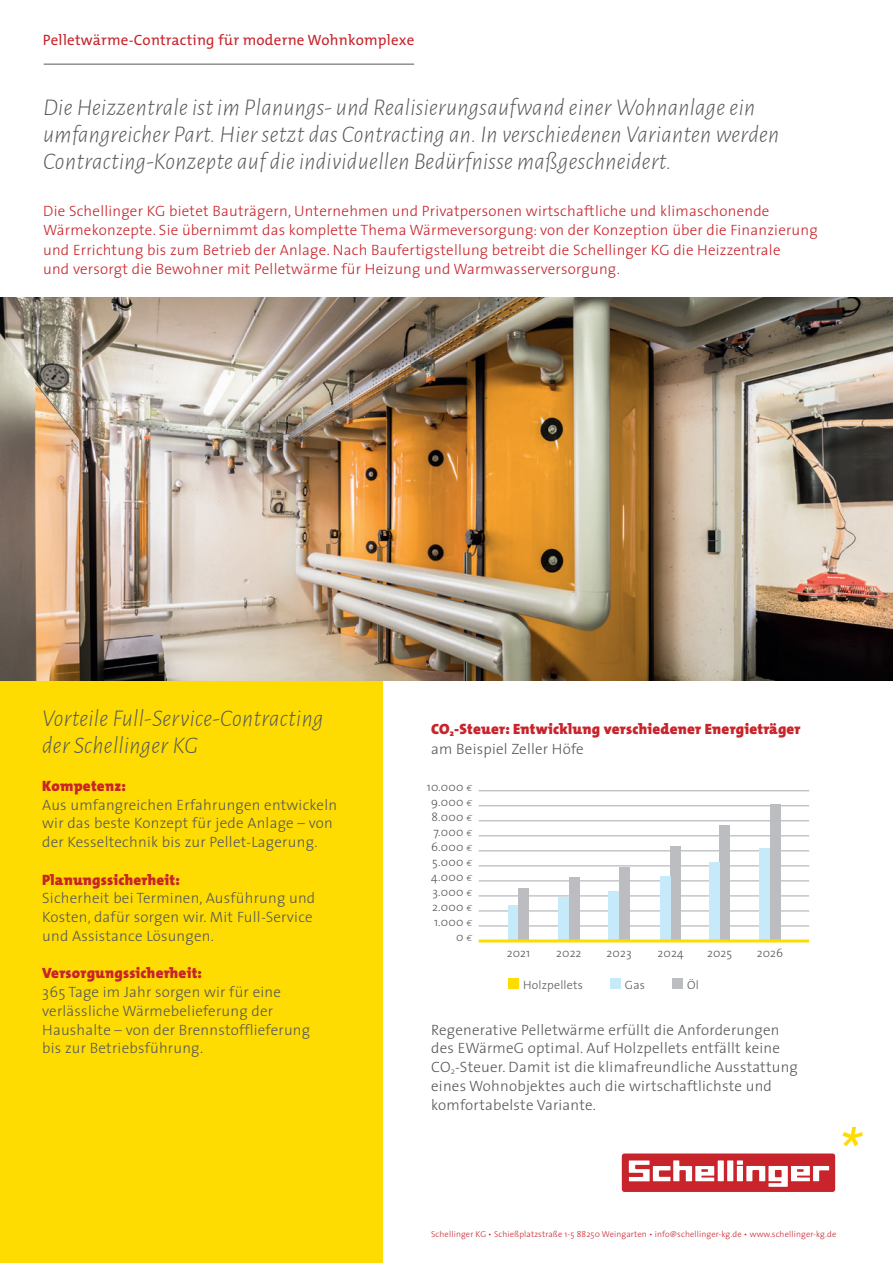
<style>
.page{position:relative;width:893px;height:1263px;background:#fff}
.page>*{position:absolute;margin:0;border:0;box-sizing:border-box;transform-origin:0 0}
.t1{font:italic 300 24px/27px "Alegreya Sans";letter-spacing:.015em;color:#57585a}
.t2{font:300 15px/18.8px "The Sans";letter-spacing:.015em;color:#57585a}
.t3{font:300 15px/19.5px "The Sans";letter-spacing:.015em;color:#c8242b}
.t4{font:900 15px "The Mix";letter-spacing:.015em;color:#c8242b}
.t5{font:15px "The Mix";letter-spacing:.015em;color:#c8242b}
.t6{font:300 12px/15px "The Sans";letter-spacing:.015em;color:#57585a;text-align:right}
.t7{font:300 8.55px "The Sans";letter-spacing:.015em;color:#c8242b}
.s1{font-family:"Alegreya Sans";font-style:italic}
</style>
<div class="page">
<div style="left:0;top:632px;width:383px;height:631px;background:#ffdc01"></div>
<img style="left:0;top:298px;width:893px;height:382px">
<hr style="left:44px;top:64px;width:370px;height:1px;background:#57585a">
<div style="left:508px;top:979px;width:10px;height:10px;background:#ffdc01"></div>
<div style="left:610px;top:979px;width:11px;height:10px;background:#c6eafa"></div>
<div style="left:672px;top:979px;width:10px;height:10px;background:#bcbdc0"></div>
<hr style="left:479px;top:805px;width:330px;height:1px;background:#a8a9ad">
<hr style="left:479px;top:820px;width:330px;height:1px;background:#a8a9ad">
<hr style="left:479px;top:835px;width:330px;height:1px;background:#a8a9ad">
<hr style="left:479px;top:850px;width:330px;height:1px;background:#a8a9ad">
<hr style="left:479px;top:866px;width:330px;height:1px;background:#a8a9ad">
<hr style="left:479px;top:881px;width:330px;height:1px;background:#a8a9ad">
<hr style="left:479px;top:896px;width:330px;height:1px;background:#a8a9ad">
<hr style="left:479px;top:911px;width:330px;height:1px;background:#a8a9ad">
<hr style="left:479px;top:926px;width:330px;height:1px;background:#a8a9ad">
<hr style="left:479px;top:790px;width:330px;height:1px;background:#a8a9ad">
<div style="left:508px;top:905px;width:10px;height:36px;background:#c6eafa"></div>
<div style="left:518px;top:888px;width:11px;height:53px;background:#bcbdc0"></div>
<div style="left:569px;top:877px;width:10px;height:64px;background:#bcbdc0"></div>
<div style="left:558px;top:898px;width:11px;height:43px;background:#c6eafa"></div>
<div style="left:619px;top:867px;width:11px;height:74px;background:#bcbdc0"></div>
<div style="left:608px;top:891px;width:11px;height:50px;background:#c6eafa"></div>
<div style="left:670px;top:846px;width:11px;height:95px;background:#bcbdc0"></div>
<div style="left:660px;top:877px;width:10px;height:64px;background:#c6eafa"></div>
<div style="left:720px;top:825px;width:10px;height:116px;background:#bcbdc0"></div>
<div style="left:709px;top:862px;width:11px;height:79px;background:#c6eafa"></div>
<div style="left:770px;top:804px;width:11px;height:137px;background:#bcbdc0"></div>
<div style="left:759px;top:848px;width:11px;height:93px;background:#c6eafa"></div>
<hr style="left:479px;top:939px;width:330px;height:3px;background:#ffdc01">
<svg style="left:842px;top:1127px;width:21px;height:19px"></svg>
<div style="left:622px;top:1153px;width:213px;height:39px;background:#c8242b;border-radius:3px"></div>
<div style="left:718px;top:1160px;width:6px;height:21px;background:#fff"></div>
<div style="left:727px;top:1160px;width:6px;height:21px;background:#fff"></div>
<svg style="left:737px;top:1160px;width:92px;height:27px"></svg>
<svg style="left:629px;top:1160px;width:85px;height:21px"></svg>
<p class="t5" style="left:43px;top:28px;width:373px">Pelletwärme-Contracting für moderne Wohnkomplexe</p>
<p class="t1" style="left:43px;top:93px;width:737px">Die Heizzentrale ist im Planungs- und Realisierungsaufwand einer Wohnanlage ein umfangreicher Part. Hier setzt das Contracting an. In verschiedenen Varianten werden<br>Contracting-Konzepte auf die individuellen Bedürfnisse maßgeschneidert.</p>
<p class="t3" style="left:43px;top:200px;width:776px">Die Schellinger KG bietet Bauträgern, Unternehmen und Privatpersonen wirtschaftliche und klimaschonende Wärmekonzepte. Sie übernimmt das komplette Thema Wärmeversorgung: von der Konzeption über die Finanzierung und Errichtung bis zum Betrieb der Anlage. Nach Baufertigstellung betreibt die Schellinger KG die Heizzentrale<br>und versorgt die Bewohner mit Pelletwärme für Heizung und Warmwasserversorgung.</p>
<h1 class="t1" style="left:42px;top:704px;width:283px">Vorteile Full-Service-Contracting der Schellinger KG</h1>
<p class="t4" style="left:42px;top:773px;width:85px">Kompetenz:</p>
<p class="t2" style="left:42px;top:795px;width:296px">Aus umfangreichen Erfahrungen entwickeln wir das beste Konzept für jede Anlage – von der Kesseltechnik bis zur Pellet-Lagerung.</p>
<p class="t4" style="left:42px;top:867px;width:139px">Planungssicherheit:</p>
<p class="t2" style="left:42px;top:888px;width:275px">Sicherheit bei Terminen, Ausführung und<br>Kosten, dafür sorgen wir. Mit Full-Service und Assistance Lösungen.</p>
<p class="t4" style="left:42px;top:960px;width:161px">Versorgungssicherheit:</p>
<p class="t2" style="left:42px;top:982px;width:269px">365 Tage im Jahr sorgen wir für eine verlässliche Wärmebelieferung der Haushalte – von der Brennstofflieferung bis zur Betriebsführung.</p>
<p class="t4" style="left:431px;top:716px;width:371px">CO<sub>2</sub>-Steuer: Entwicklung verschiedener Energieträger</p>
<p class="t2" style="left:431px;top:739px;width:154px">am Beispiel Zeller Höfe</p>
<p class="t6" style="left:427px;top:779px;width:47px">10.000 <span class="s1">€<br></span>9.000 <span class="s1">€<br></span>8.000 <span class="s1">€<br></span>7.000 <span class="s1">€<br></span>6.000 <span class="s1">€<br></span>5.000 <span class="s1">€<br></span>4.000 <span class="s1">€<br></span>3.000 <span class="s1">€<br></span>2.000 <span class="s1">€<br></span>1.000 <span class="s1">€<br></span>0 <span class="s1">€</span></p>
<p class="t6" style="left:507px;top:945px;width:25px">2021</p>
<p class="t6" style="left:556px;top:945px;width:27px">2022</p>
<p class="t6" style="left:606px;top:945px;width:27px">2023</p>
<p class="t6" style="left:657px;top:945px;width:27px">2024</p>
<p class="t6" style="left:707px;top:945px;width:27px">2025</p>
<p class="t6" style="left:757px;top:945px;width:28px">2026</p>
<p class="t6" style="left:523px;top:977px;width:61px">Holzpellets</p>
<p class="t6" style="left:625px;top:977px;width:22px">Gas</p>
<p class="t6" style="left:687px;top:977px;width:13px">Öl</p>
<p class="t2" style="left:431px;top:1019px;width:368px">Regenerative Pelletwärme erfüllt die Anforderungen des EWärmeG optimal. Auf Holzpellets entfällt keine CO<sub>2</sub>-Steuer. Damit ist die klimafreundliche Ausstattung eines Wohnobjektes auch die wirtschaftlichste und komfortabelste Variante.</p>
<p class="t7" style="left:431px;top:1227px;width:407px">Schellinger KG • Schießplatzstraße 1-5 88250 Weingarten • info@schellinger-kg.de • www.schellinger-kg.de</p>
</div>
